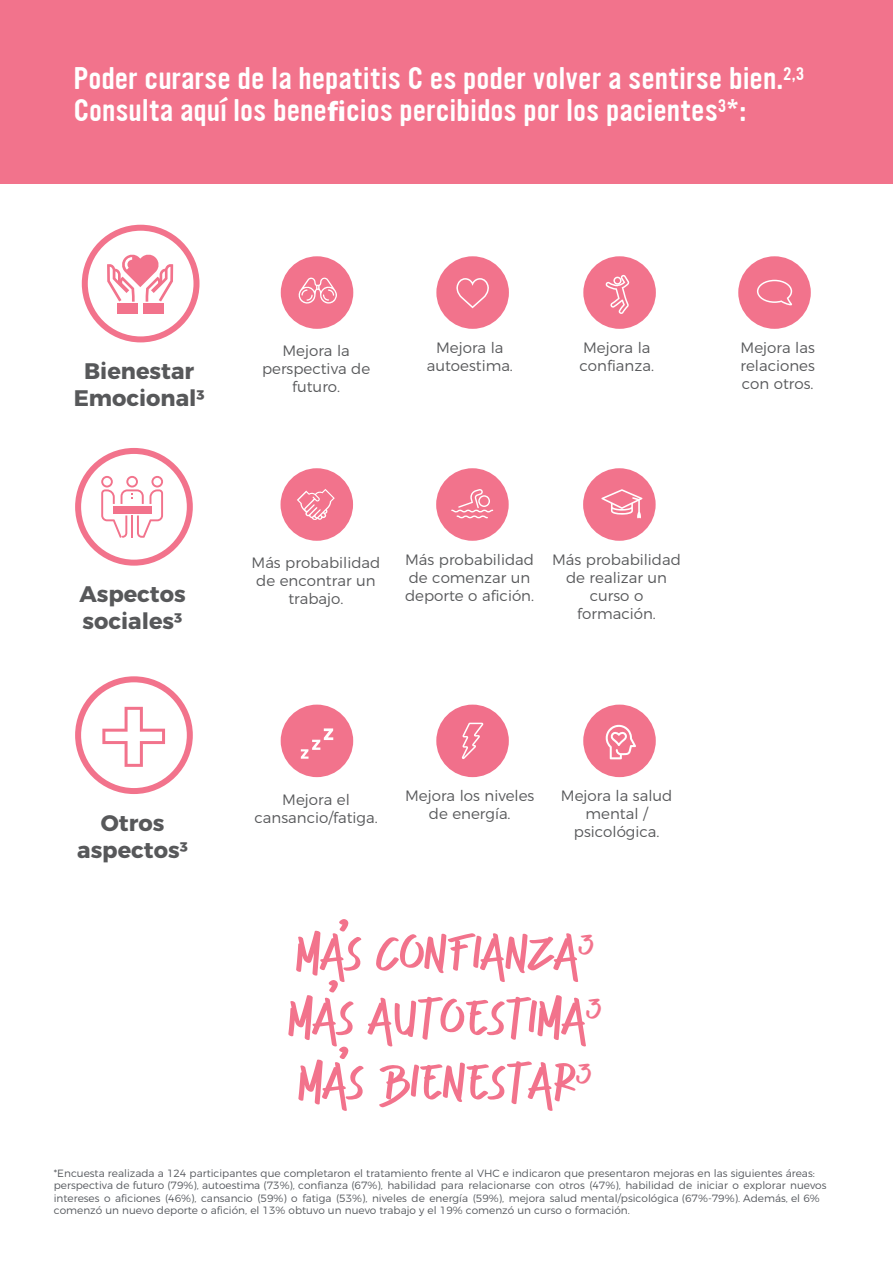
<style>
.page{position:relative;width:893px;height:1263px;background:#fff}
.page>*{position:absolute;margin:0;border:0;box-sizing:border-box;transform-origin:0 0}
.t1{font:53.7px/64.3px "Clint Marker";color:#f2738c}
.t2{font:27px/32.4px "Ultramagnetic";color:#fff}
.t3{font:700 22.5px/27px "Montserrat";color:#57585a;text-align:center}
.t4{font:300 15px/18px "Montserrat";color:#57585a;text-align:center}
.t5{font:300 10.5px/12.6px "Montserrat";color:#54575c}
.s1{font-family:"Montserrat";font-weight:700}
</style>
<div class="page">
<svg style="left:102px;top:707px;width:63px;height:60px"></svg>
<svg style="left:101px;top:476px;width:62px;height:62px"></svg>
<div style="left:0;top:0;width:893px;height:184px;background:#f2738c"></div>
<div style="left:117px;top:303px;width:20px;height:11px;background:#f2738c"></div>
<div style="left:143px;top:303px;width:20px;height:11px;background:#f2738c"></div>
<svg style="left:107px;top:254px;width:66px;height:48px"></svg>
<svg style="left:339px;top:919px;width:9px;height:13px"></svg>
<svg style="left:339px;top:1046px;width:9px;height:13px"></svg>
<svg style="left:328px;top:980px;width:10px;height:13px"></svg>
<div style="left:82px;top:225px;width:117px;height:117px;border:6px solid #f2738c;border-radius:50%"></div>
<div style="left:281px;top:256px;width:72px;height:73px;background:#f2738c;border-radius:50%"></div>
<svg style="left:298px;top:277px;width:39px;height:27px"></svg>
<div style="left:436px;top:256px;width:73px;height:73px;background:#f2738c;border-radius:50%"></div>
<div style="left:583px;top:256px;width:73px;height:73px;background:#f2738c;border-radius:50%"></div>
<div style="left:738px;top:256px;width:73px;height:73px;background:#f2738c;border-radius:50%"></div>
<svg style="left:456px;top:278px;width:33px;height:30px"></svg>
<svg style="left:605px;top:275px;width:24px;height:39px"></svg>
<svg style="left:757px;top:280px;width:35px;height:25px"></svg>
<div style="left:75px;top:448px;width:118px;height:118px;border:6px solid #f2738c;border-radius:50%"></div>
<div style="left:281px;top:468px;width:72px;height:73px;background:#f2738c;border-radius:50%"></div>
<div style="left:436px;top:468px;width:73px;height:73px;background:#f2738c;border-radius:50%"></div>
<div style="left:583px;top:468px;width:73px;height:73px;background:#f2738c;border-radius:50%"></div>
<div style="left:75px;top:676px;width:118px;height:118px;border:6px solid #f2738c;border-radius:50%"></div>
<div style="left:281px;top:705px;width:72px;height:72px;background:#f2738c;border-radius:50%"></div>
<div style="left:436px;top:705px;width:73px;height:72px;background:#f1708b;border-radius:50%"></div>
<div style="left:583px;top:705px;width:73px;height:72px;background:#f2738c;border-radius:50%"></div>
<svg style="left:297px;top:489px;width:38px;height:31px"></svg>
<svg style="left:451px;top:489px;width:42px;height:30px"></svg>
<svg style="left:601px;top:489px;width:41px;height:29px"></svg>
<svg style="left:301px;top:728px;width:32px;height:31px"></svg>
<svg style="left:462px;top:723px;width:21px;height:36px"></svg>
<svg style="left:605px;top:725px;width:31px;height:34px"></svg>
<h2 class="t2" style="left:74px;top:62px;width:732px">Poder curarse de la hepatitis C es poder volver a sentirse bien.<sup>2,3<br></sup>Consulta aquí los bene<span class="s1">fi</span>cios percibidos por los pacientes<sup>3</sup>*:</h2>
<h3 class="t3" style="left:74px;top:356px;width:133px">Bienestar<br>Emocional3</h3>
<h3 class="t4" style="left:262px;top:341px;width:110px">Mejora la perspectiva de futuro.</h3>
<h3 class="t4" style="left:427px;top:337px;width:88px">Mejora la autoestima.</h3>
<h3 class="t4" style="left:580px;top:337px;width:76px;text-align:left">Mejora la confianza.</h3>
<h3 class="t4" style="left:740px;top:337px;width:76px;text-align:justify">Mejora las relaciones con otros.</h3>
<h3 class="t3" style="left:79px;top:579px;width:108px;text-align:left">Aspectos sociales3</h3>
<h3 class="t4" style="left:251px;top:553px;width:130px">Más probabilidad de encontrar un trabajo.</h3>
<h3 class="t4" style="left:405px;top:549px;width:130px;text-align:left">Más probabilidad de comenzar un deporte o afición.</h3>
<h3 class="t4" style="left:552px;top:549px;width:130px">Más probabilidad de realizar un curso o formación.</h3>
<h3 class="t3" style="left:77px;top:807px;width:112px">Otros aspectos3</h3>
<h3 class="t4" style="left:255px;top:789px;width:125px">Mejora el cansancio/fatiga.</h3>
<h3 class="t4" style="left:405px;top:786px;width:131px">Mejora los niveles de energía.</h3>
<h3 class="t4" style="left:561px;top:786px;width:113px">Mejora la salud mental / psicológica.</h3>
<h1 class="t1" style="left:288px;top:922px;width:316px">MAS CONFIANZA<sup>3<br></sup>MAS AUTOESTIMA<sup>3<br></sup>MAS BIENESTAR<sup>3</sup></h1>
<p class="t5" style="left:54px;top:1166px;width:774px">*Encuesta realizada a 124 participantes que completaron el tratamiento frente al VHC e indicaron que presentaron mejoras en las siguientes áreas: perspectiva de futuro (79%), autoestima (73%), confianza (67%), habilidad para relacionarse con otros (47%), habilidad de iniciar o explorar nuevos intereses o aficiones (46%), cansancio (59%) o fatiga (53%), niveles de energía (59%), mejora salud mental/psicológica (67%-79%). Además, el 6% comenzó un nuevo deporte o afición, el 13% obtuvo un nuevo trabajo y el 19% comenzó un curso o formación.</p>
</div>
